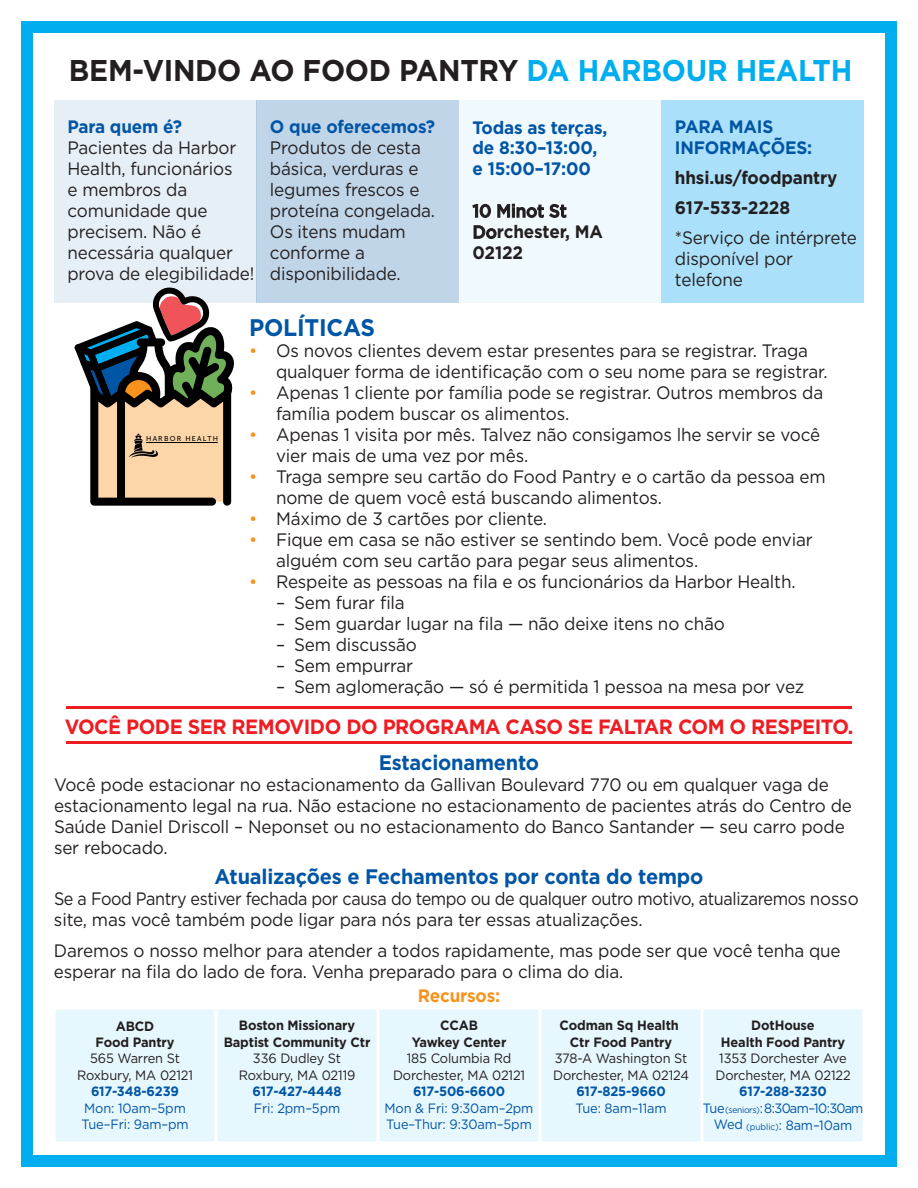
<style>
.page{position:relative;width:918px;height:1188px;background:#fff}
.page>*{position:absolute;margin:0;border:0;box-sizing:border-box;transform-origin:0 0}
.t1{font:700 30px "Gotham";letter-spacing:-.01em;color:#231f20;scale:.95 1}
.t2{font:700 24px "Gotham";letter-spacing:-.01em;color:#0155a5;scale:.95 1}
.t3{font:700 21px "Gotham";letter-spacing:-.01em;color:#0155a5;scale:.95 1}
.t4{font:700 20.7px "Gotham";letter-spacing:-.025em;color:#ee1d23;scale:.95 1}
.t5{font:18px/21px "Gotham";letter-spacing:-.01em;color:#231f20;scale:.95 1}
.t6{font:18px/21px "Gotham";letter-spacing:-.01em;color:#231f20;scale:.9 1}
.t7{font:700 18px/20.7px "Gotham";letter-spacing:-.01em;color:#0155a5;scale:.95 1}
.t8{font:700 18px/20.9px "Gotham";letter-spacing:-.01em;color:#231f20;scale:.95 1}
.t9{font:700 18px "Gotham";letter-spacing:-.01em;color:#f7931d;scale:.95 1}
.t10{font:13.5px/16.5px "Gotham";letter-spacing:-.01em;color:#231f20;text-align:center;scale:.95 1}
.t11{font:700 13.5px/16.5px "Gotham";letter-spacing:-.01em;color:#231f20;text-align:center;scale:.95 1}
.t12{font:13.5px/16.5px "Gotham";letter-spacing:-.01em;color:#0155a5;scale:.95 1}
.t13{font:13.5px/16.5px "Gotham";letter-spacing:-.035em;color:#0155a5;text-align:center;scale:.95 1}
.t14{font:700 13.5px "Gotham";letter-spacing:-.01em;color:#0155a5;scale:.95 1}
.t15{font:7.05px "Museo Sans 500";letter-spacing:.175em;color:#000}
.s1{color:#00aeef}
.s2{font-weight:500}
.s3{color:#f7931d}
.s4{font-weight:700}
.s5{font-size:9px}
</style>
<div class="page">
<div style="left:52px;top:1007px;width:166px;height:138px;background:#e6f7fd;border:3px solid #fff"></div>
<div style="left:214px;top:1007px;width:166px;height:138px;background:#e6f7fd;border:3px solid #fff"></div>
<div style="left:376px;top:1007px;width:166px;height:138px;background:#e6f7fd;border:3px solid #fff"></div>
<div style="left:538px;top:1007px;width:166px;height:138px;background:#e6f7fd;border:3px solid #fff"></div>
<div style="left:700px;top:1007px;width:166px;height:138px;background:#e6f7fd;border:3px solid #fff"></div>
<div style="left:54px;top:100px;width:202px;height:203px;background:#e6eef6"></div>
<div style="left:256px;top:100px;width:203px;height:203px;background:#c0d5e8"></div>
<div style="left:459px;top:100px;width:203px;height:203px;background:#f0f9fd"></div>
<div style="left:662px;top:100px;width:202px;height:203px;background:#aae0f9"></div>
<div style="left:21px;top:21px;width:876px;height:1146px;border:12px solid #00aeef"></div>
<svg style="left:74px;top:287px;width:160px;height:219px"></svg>
<hr style="left:66px;top:741px;width:786px;height:3px;background:#ee1d23">
<hr style="left:66px;top:706px;width:786px;height:3px;background:#ee1d23">
<h1 class="t1" style="left:69px;top:50px;width:826px">BEM-VINDO AO FOOD PANTRY <span class="s1">DA HARBOUR HEALTH</span></h1>
<p class="t7" style="left:68px;top:116px;width:122px">Para quem é?</p>
<p class="t5" style="left:68px;top:137px;width:198px">Pacientes da Harbor<br>Health, funcionários<br>e membros da comunidade que precisem. Não é necessária qualquer prova de elegibilidade!</p>
<p class="t7" style="left:270px;top:116px;width:175px">O que oferecemos?</p>
<p class="t5" style="left:270px;top:137px;width:175px">Produtos de cesta básica, verduras e legumes frescos e proteína congelada.<br>Os itens mudam conforme a disponibilidade.</p>
<p class="t7" style="left:675px;top:116px;width:146px">PARA MAIS<br>INFORMAÇÕES:</p>
<p class="t8" style="left:675px;top:163px;width:172px;line-height:30px">hhsi.us/foodpantry<br>617-533-2228</p>
<p class="t5" style="left:675px;top:227px;width:193px">*Serviço de intérprete disponível por telefone</p>
<p class="t7" style="left:472px;top:117px;width:144px">Todas as terças, de 8:30–13:00, e 15:00–17:00</p>
<p class="t8" style="left:472px;top:200px;width:139px"><span class="s2">10 Minot St<br>Do</span>rchester, MA<br>02122</p>
<p class="t15" style="left:146px;top:434px;width:73px">HARBOR HEALTH</p>
<h2 class="t2" style="left:249px;top:311px;width:134px">POLÍTICAS</h2>
<p class="t5" style="left:276px;top:339px;width:582px;text-indent:-27px"><span class="s3">•</span> Os novos clientes devem estar presentes para se registrar. Traga qualquer forma de identificação com o seu nome para se registrar.</p>
<p class="t5" style="left:276px;top:381px;width:578px;text-indent:-27px"><span class="s3">•</span> Apenas 1 cliente por família pode se registrar. Outros membros da família podem buscar os alimentos.</p>
<p class="t5" style="left:276px;top:423px;width:574px;text-indent:-27px"><span class="s3">•</span> Apenas 1 visita por mês. Talvez não consigamos lhe servir se você vier mais de uma vez por mês.</p>
<p class="t5" style="left:276px;top:465px;width:580px;text-indent:-27px"><span class="s3">•</span> Traga sempre seu cartão do Food Pantry e o cartão da pessoa em nome de quem você está buscando alimentos.</p>
<p class="t5" style="left:249px;top:507px;width:315px"><span class="s3">•</span> Máximo de 3 cartões por cliente.</p>
<p class="t5" style="left:276px;top:528px;width:566px;text-indent:-27px"><span class="s3">•</span> Fique em casa se não estiver se sentindo bem. Você pode enviar alguém com seu cartão para pegar seus alimentos.</p>
<p class="t5" style="left:249px;top:570px;width:577px"><span class="s3">•</span> Respeite as pessoas na fila e os funcionários da Harbor Health.</p>
<p class="t5" style="left:276px;top:591px;width:137px">– Sem furar fila</p>
<p class="t5" style="left:276px;top:612px;width:474px">– Sem guardar lugar na fila — não deixe itens no chão</p>
<p class="t5" style="left:276px;top:633px;width:150px">– Sem discussão</p>
<p class="t5" style="left:276px;top:654px;width:146px">– Sem empurrar</p>
<p class="t5" style="left:276px;top:675px;width:558px">– Sem aglomeração — só é permitida 1 pessoa na mesa por vez</p>
<p class="t4" style="left:65px;top:712px;width:832px">VOCÊ PODE SER REMOVIDO DO PROGRAMA CASO SE FALTAR COM O RESPEITO.</p>
<p class="t3" style="left:379px;top:748px;width:170px">Estacionamento</p>
<p class="t5" style="left:54px;top:774px;width:842px">Você pode estacionar no estacionamento da Gallivan Boulevard 770 ou em qualquer vaga de estacionamento legal na rua. Não estacione no estacionamento de pacientes atrás do Centro de Saúde Daniel Driscoll – Neponset ou no estacionamento do Banco Santander — seu carro pode ser rebocado.</p>
<p class="t3" style="left:215px;top:862px;width:516px">Atualizações e Fechamentos por conta do tempo</p>
<p class="t6" style="left:54px;top:888px;width:896px">Se a Food Pantry estiver fechada por causa do tempo ou de qualquer outro motivo, atualizaremos nosso site, mas você também pode ligar para nós para ter essas atualizações.</p>
<p class="t5" style="left:54px;top:940px;width:830px">Daremos o nosso melhor para atender a todos rapidamente, mas pode ser que você tenha que esperar na fila do lado de fora. Venha preparado para o clima do dia.</p>
<p class="t11" style="left:96px;top:1017px;width:85px">ABCD<br>Food Pantry</p>
<p class="t10" style="left:77px;top:1050px;width:124px">565 Warren St<br>Roxbury, MA 02121</p>
<p class="t14" style="left:91px;top:1083px;width:94px">617-348-6239</p>
<p class="t12" style="left:81px;top:1100px;width:114px">Mon: 10am–5pm<br>Tue–Fri: 9am–pm</p>
<p class="t9" style="left:418px;top:984px;width:88px">Recursos:</p>
<p class="t11" style="left:560px;top:1017px;width:127px">Codman Sq Health<br>Ctr Food Pantry</p>
<p class="t10" style="left:553px;top:1050px;width:145px;text-align:left">378-A Washington St<br>Dorchester, MA 02124</p>
<p class="t14" style="left:576px;top:1083px;width:96px">617-825-9660</p>
<p class="t12" style="left:575px;top:1100px;width:97px">Tue: 8am–11am</p>
<p class="t11" style="left:224px;top:1017px;width:156px">Boston Missionary<br>Baptist Community Ctr</p>
<p class="t10" style="left:239px;top:1050px;width:124px">336 Dudley St<br>Roxbury, MA 02119</p>
<p class="t14" style="left:252px;top:1083px;width:95px">617-427-4448</p>
<p class="t12" style="left:254px;top:1100px;width:92px">Fri: 2pm–5pm</p>
<p class="t11" style="left:412px;top:1017px;width:101px">CCAB<br>Yawkey Center</p>
<p class="t10" style="left:393px;top:1050px;width:141px">185 Columbia Rd<br>Dorchester, MA 02121</p>
<p class="t14" style="left:413px;top:1083px;width:98px">617-506-6600</p>
<p class="t12" style="left:385px;top:1100px;width:158px">Mon &amp; Fri: 9:30am–2pm<br>Tue–Thur: 9:30am–5pm</p>
<p class="t11" style="left:721px;top:1017px;width:132px">DotHouse<br>Health Food Pantry</p>
<p class="t10" style="left:715px;top:1050px;width:144px;text-align:left">1353 Dorchester Ave<br>Dorchester, MA 02122</p>
<p class="t13" style="left:703px;top:1083px;width:170px"><span class="s4">617-288-3230<br></span>Tue<span class="s5">(seniors)</span>: 8:30am–10:30am<br>Wed <span class="s5">(public)</span>: 8am–10am</p>
</div>
